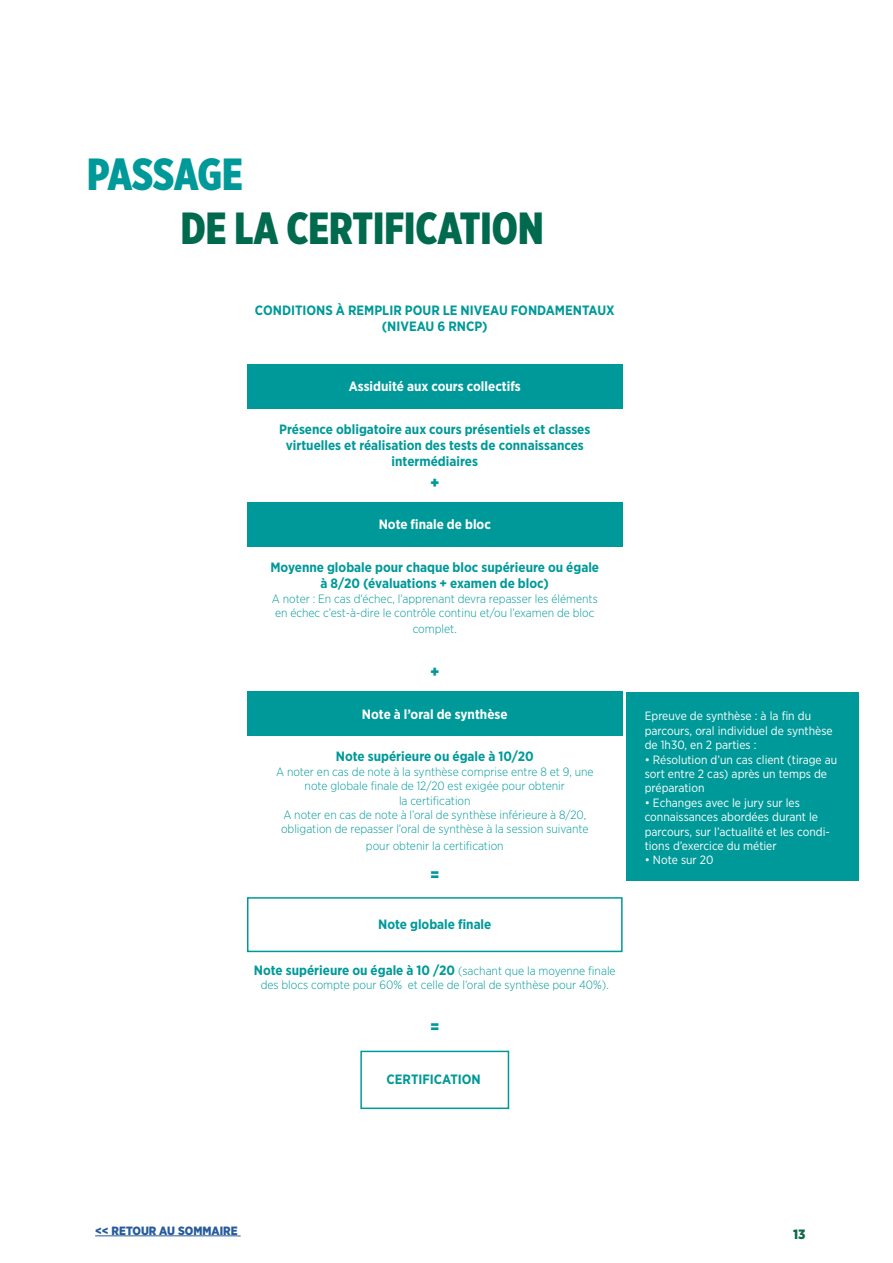
<style>
.page{position:relative;width:893px;height:1263px;background:#fff}
.page>*{position:absolute;margin:0;border:0;box-sizing:border-box;transform-origin:0 0}
.t1{font:900 45px "Gotham X Narrow";color:#006a4e}
.t2{font:900 45px "Gotham X Narrow";letter-spacing:-.01em;color:#099}
.t3{font:900 18px "Gotham X Narrow";color:#099}
.t4{font:700 13.5px/16.2px "Gotham Narrow";color:#099;text-align:center}
.t5{font:700 13.5px "Gotham Narrow";color:#fff}
.t6{font:900 13.5px "Gotham Narrow";color:#0d674b}
.t7{font:300 12px/14.4px "Gotham Narrow";color:#099}
.t8{font:12px/14.4px "Gotham Narrow";color:#fff}
.t9{font:900 12px "Gotham Narrow";color:#275b9b}
.s1{font-weight:300;font-size:12px}
</style>
<div class="page">
<hr style="left:95px;top:1235px;width:143px;height:1px;background:#275b9b">
<div style="left:247px;top:364px;width:376px;height:44px;background:#099"></div>
<div style="left:247px;top:897px;width:376px;height:55px;border:2px solid #099"></div>
<div style="left:360px;top:1051px;width:149px;height:58px;border:2px solid #099"></div>
<div style="left:247px;top:503px;width:376px;height:44px;background:#099"></div>
<div style="left:247px;top:692px;width:376px;height:44px;background:#099"></div>
<div style="left:626px;top:692px;width:232px;height:188px;background:#099"></div>
<h1 class="t2" style="left:87px;top:146px;width:157px">PASSAGE</h1>
<h1 class="t1" style="left:181px;top:200px;width:364px">DE LA CERTIFICATION</h1>
<p class="t4" style="left:255px;top:302px;width:361px">CONDITIONS À REMPLIR POUR LE NIVEAU FONDAMENTAUX (NIVEAU 6 RNCP)</p>
<p class="t5" style="left:349px;top:378px;width:174px">Assiduité aux cours collectifs</p>
<p class="t4" style="left:279px;top:421px;width:313px">Présence obligatoire aux cours présentiels et classes virtuelles et réalisation des tests de connaissances intermédiaires</p>
<h2 class="t3" style="left:430px;top:471px;width:10px">+</h2>
<p class="t5" style="left:379px;top:516px;width:114px">Note finale de bloc</p>
<p class="t4" style="left:270px;top:559px;width:330px">Moyenne globale pour chaque bloc supérieure ou égale à 8/20 (évaluations + examen de bloc)</p>
<p class="t7" style="left:272px;top:591px;width:327px">A noter : En cas d’échec, l’apprenant devra repasser les éléments en échec c’est-à-dire le contrôle continu et/ou l’examen de bloc</p>
<p class="t7" style="left:413px;top:622px;width:46px">complet.</p>
<h2 class="t3" style="left:430px;top:660px;width:10px">+</h2>
<p class="t5" style="left:362px;top:705px;width:147px">Note à l’oral de synthèse</p>
<p class="t4" style="left:336px;top:748px;width:199px">Note supérieure ou égale à 10/20</p>
<p class="t7" style="left:276px;top:764px;width:319px;text-align:center">A noter en cas de note à la synthèse comprise entre 8 et 9, une note globale finale de 12/20 est exigée pour obtenir<br>la certification<br>A noter en cas de note à l’oral de synthèse inférieure à 8/20, obligation de repasser l’oral de synthèse à la session suivante</p>
<p class="t7" style="left:366px;top:838px;width:139px">pour obtenir la certification</p>
<h2 class="t3" style="left:430px;top:863px;width:10px">=</h2>
<p class="t4" style="left:378px;top:916px;width:115px">Note globale finale</p>
<p class="t4" style="left:254px;top:962px;width:363px">Note supérieure ou égale à 10 /20 <span class="s1">(sachant que la moyenne finale</span></p>
<p class="t7" style="left:261px;top:977px;width:350px">des blocs compte pour 60% et celle de l’oral de synthèse pour 40%).</p>
<h2 class="t3" style="left:430px;top:1015px;width:10px">=</h2>
<p class="t4" style="left:387px;top:1071px;width:96px">CERTIFICATION</p>
<p class="t8" style="left:645px;top:709px;width:189px">Epreuve de synthèse : à la fin du parcours, oral individuel de synthèse de 1h30, en 2 parties :</p>
<p class="t8" style="left:645px;top:752px;width:194px">• Résolution d’un cas client (tirage au sort entre 2 cas) après un temps de préparation</p>
<p class="t8" style="left:645px;top:795px;width:187px">• Echanges avec le jury sur les connaissances abordées durant le parcours, sur l’actualité et les condi&shy;tions d’exercice du métier</p>
<p class="t8" style="left:645px;top:853px;width:70px">• Note sur 20</p>
<p class="t9" style="left:95px;top:1222px;width:144px">&lt;&lt; RETOUR AU SOMMAIRE</p>
<p class="t6" style="left:793px;top:1225px;width:14px">13</p>
</div>
